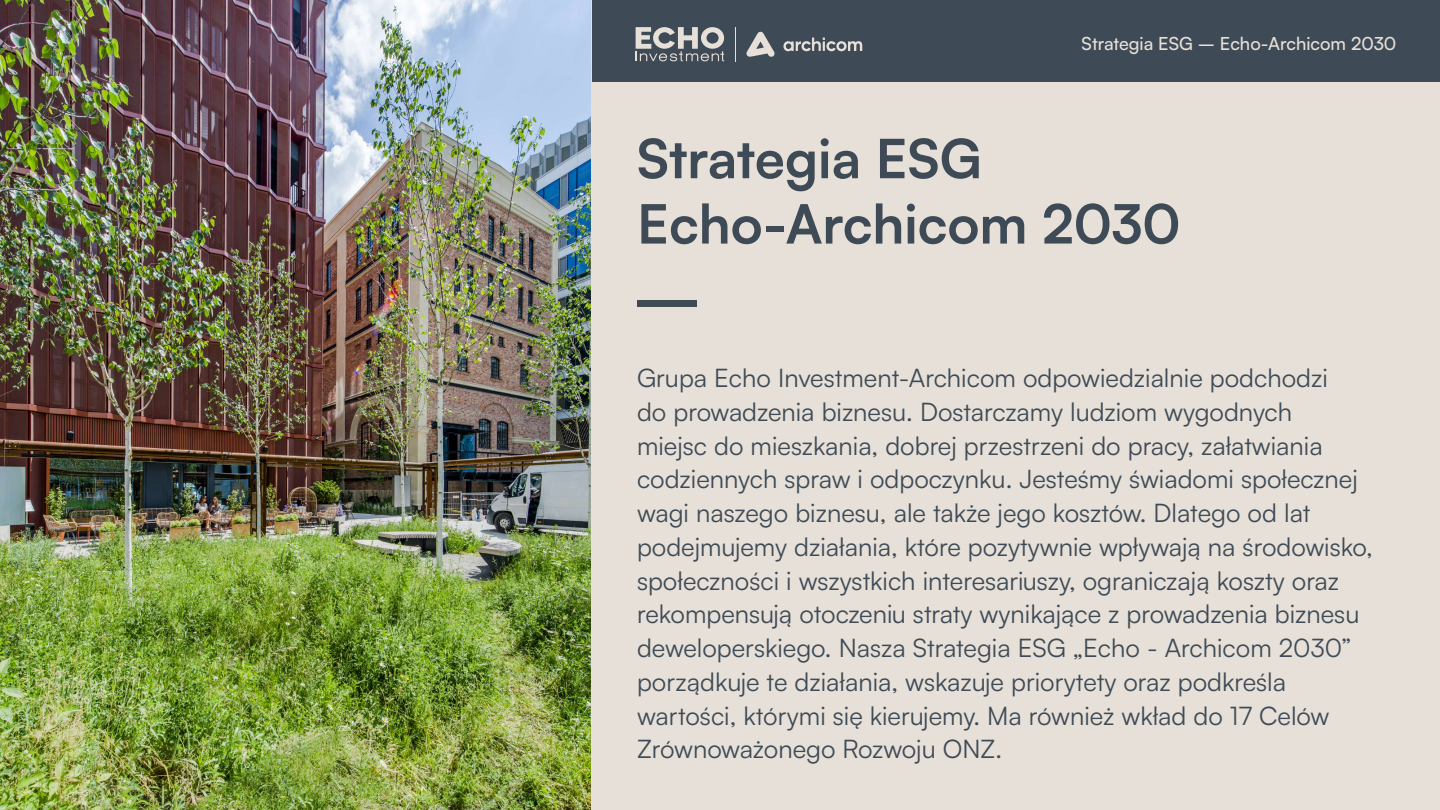
<style>
.page{position:relative;width:1440px;height:810px;background:#e7e0d8}
.page>*{position:absolute;margin:0;border:0;box-sizing:border-box;transform-origin:0 0}
.t1{font:700 54px/65.3px "Satoshi";color:#3e4b56}
.t2{font:25.5px/33.8px "Satoshi";color:#3e4b56}
.t3{font:500 18px "Satoshi";color:#e7e0d8}
</style>
<div class="page">
<div style="left:592px;top:0;width:848px;height:81px;background:#3e4a56"></div>
<svg style="left:636px;top:27px;width:88px;height:34px"></svg>
<hr style="left:735px;top:27px;width:1px;height:34px;background:#e7e0d8">
<svg style="left:783px;top:37px;width:79px;height:15px"></svg>
<svg style="left:746px;top:31px;width:29px;height:26px"></svg>
<div style="left:637px;top:300px;width:60px;height:7px;background:#3e4b56"></div>
<img style="left:0;top:0;width:590px;height:810px">
<p class="t3" style="left:1082px;top:31px;width:316px">Strategia ESG – Echo-Archicom 2030</p>
<h1 class="t1" style="left:637px;top:123px;width:545px">Strategia ESG<br>Echo-Archicom 2030</h1>
<p class="t2" style="left:637px;top:360px;width:737px">Grupa Echo Investment-Archicom odpowiedzialnie podchodzi<br>do prowadzenia biznesu. Dostarczamy ludziom wygodnych<br>miejsc do mieszkania, dobrej przestrzeni do pracy, załatwiania codziennych spraw i odpoczynku. Jesteśmy świadomi społecznej wagi naszego biznesu, ale także jego kosztów. Dlatego od lat podejmujemy działania, które pozytywnie wpływają na środowisko, społeczności i wszystkich interesariuszy, ograniczają koszty oraz rekompensują otoczeniu straty wynikające z prowadzenia biznesu deweloperskiego. Nasza Strategia ESG „Echo - Archicom 2030” porządkuje te działania, wskazuje priorytety oraz podkreśla wartości, którymi się kierujemy. Ma również wkład do 17 Celów Zrównoważonego Rozwoju ONZ.</p>
</div>
